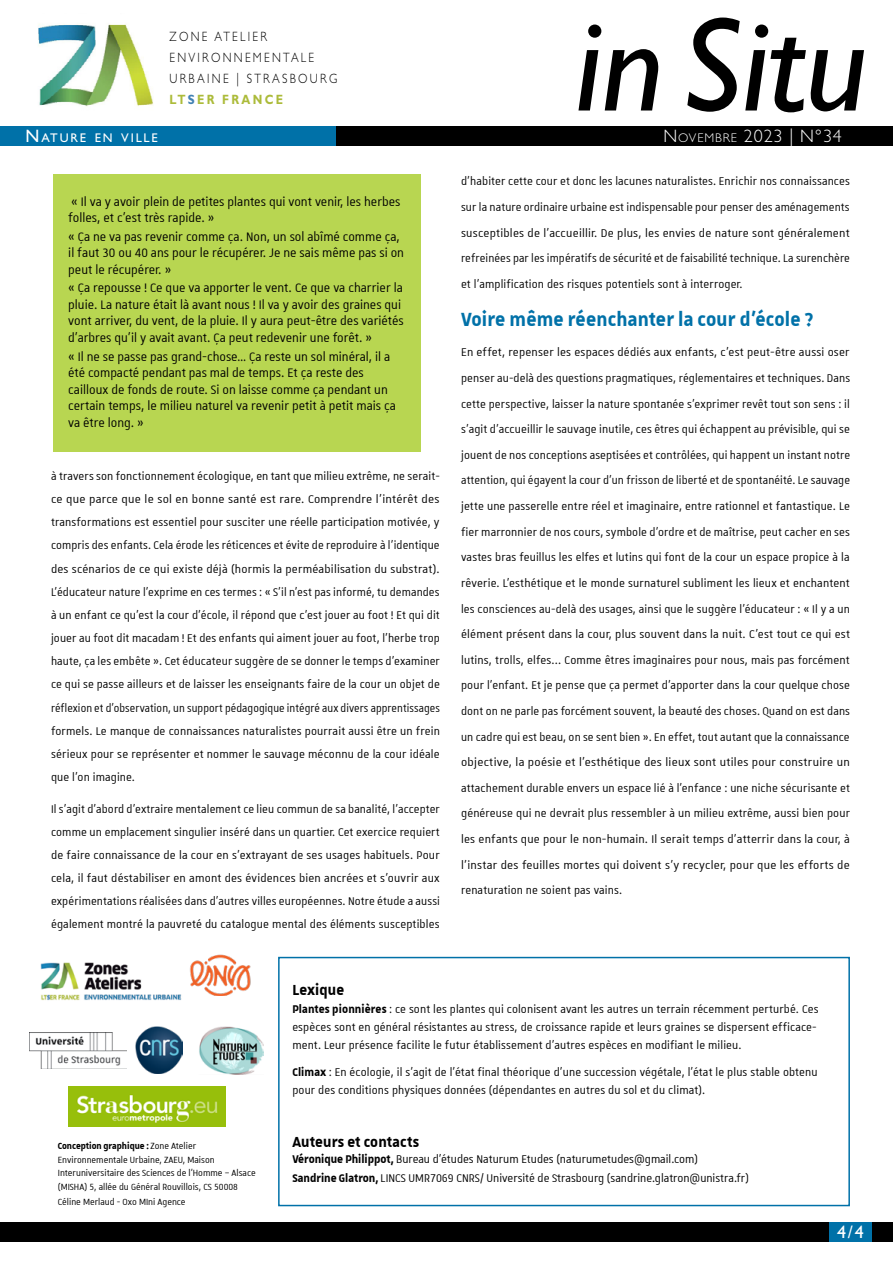
<style>
.page{position:relative;width:893px;height:1263px;background:#fff}
.page>*{position:absolute;margin:0;border:0;box-sizing:border-box;transform-origin:0 0}
.t1{font:italic 134.55px "Gill Sans Std";color:#000}
.t2{font:700 25.5px "Unistra A";letter-spacing:.01em;color:#0071a8;scale:.9 1}
.t3{font:700 19.5px "Unistra A";letter-spacing:.01em;color:#000;scale:.9 1}
.t4{font:300 18px "Gill Sans Std";letter-spacing:.05em;color:#fff}
.t5{font:18px "Gill Sans Std";color:#fff}
.t6{font:16.5px/16.5px "Unistra A";color:#000;scale:.9 1}
.t7{font:15px/23.1px "Unistra A";letter-spacing:.01em;color:#000;scale:.9 1}
.t8{font:15px/25.7px "Unistra A";letter-spacing:.01em;color:#000;text-align:justify;scale:.92 1}
.t9{font:15px/23.1px "Unistra A";letter-spacing:.01em;color:#000;text-align:justify;scale:.89 1}
.t10{font:300 13.5px/21px "Gill Sans Std";letter-spacing:.2em;color:#000;scale:.85 1}
.t11{font:12.6px "Gill Sans Std";letter-spacing:.145em;color:#fff}
.t12{font:300 12.6px "Gill Sans Std";letter-spacing:.07em;color:#fff}
.t13{font:12px/13.5px "Unistra A";color:#000;scale:.9 1}
.s1{font-size:18px}
.s2{font-style:inherit}
.s3{font-weight:700;color:#acbb3a}
.s4{font-weight:700;color:#4181b3}
.s5{font-weight:700}
</style>
<div class="page">
<img style="left:38px;top:24px;width:115px;height:83px">
<div style="left:0;top:126px;width:893px;height:19px;background:#000"></div>
<div style="left:0;top:126px;width:336px;height:19px;background:#0071a8"></div>
<div style="left:0;top:1222px;width:893px;height:20px;background:#000"></div>
<div style="left:829px;top:1222px;width:43px;height:20px;background:#0071a8"></div>
<div style="left:278px;top:957px;width:572px;height:249px;border:2px solid #0071a8"></div>
<img style="left:69px;top:1087px;width:156px;height:40px">
<img style="left:30px;top:1032px;width:96px;height:37px">
<img style="left:135px;top:1027px;width:47px;height:47px">
<img style="left:40px;top:962px;width:142px;height:39px">
<img style="left:190px;top:954px;width:61px;height:42px">
<img style="left:199px;top:1027px;width:64px;height:47px">
<div style="left:53px;top:174px;width:368px;height:278px;background:#b8d651"></div>
<p class="t11" style="left:26px;top:130px;width:134px"><span class="s1">N</span>ATURE EN VILLE</p>
<p class="t10" style="left:169px;top:26px;width:199px">ZONE ATELIER<br>ENVIRONNEMENTALE<br>URBAINE <span class="s2">| STRASBOURG<br></span><span class="s3">LT</span><span class="s4">S</span><span class="s3">ER FRANCE</span></p>
<p class="t6" style="left:68px;top:193px;width:371px">« Il va y avoir plein de petites plantes qui vont venir, les herbes folles, et c’est très rapide. »</p>
<p class="t6" style="left:68px;top:228px;width:375px">« Ça ne va pas revenir comme ça. Non, un sol abîmé comme ça, il faut 30 ou 40 ans pour le récupérer. Je ne sais même pas si on peut le récupérer. »</p>
<p class="t6" style="left:68px;top:279px;width:374px">« Ça repousse ! Ce que va apporter le vent. Ce que va charrier la pluie. La nature était là avant nous ! Il va y avoir des graines qui vont arriver, du vent, de la pluie. Il y aura peut-être des variétés d'arbres qu'il y avait avant. Ça peut redevenir une forêt. »</p>
<p class="t6" style="left:68px;top:347px;width:366px">« Il ne se passe pas grand-chose… Ça reste un sol minéral, il a été compacté pendant pas mal de temps. Et ça reste des cailloux de fonds de route. Si on laisse comme ça pendant un certain temps, le milieu naturel va revenir petit à petit mais ça va être long. »</p>
<p class="t7" style="left:51px;top:464px;width:434px;text-align:justify">à travers son fonctionnement écologique, en tant que milieu extrême, ne serait&shy;ce que parce que le sol en bonne santé est rare. Comprendre l’intérêt des transformations est essentiel pour susciter une réelle participation motivée, y compris des enfants. Cela érode les réticences et évite de reproduire à l’identique des scénarios de ce qui existe déjà (hormis la perméabilisation du substrat).<br>L’éducateur nature l’exprime en ces termes : « S'il n’est pas informé, tu demandes à un enfant ce qu’est la cour d’école, il répond que c’est jouer au foot ! Et qui dit jouer au foot dit macadam ! Et des enfants qui aiment jouer au foot, l'herbe trop haute, ça les embête ». Cet éducateur suggère de se donner le temps d’examiner ce qui se passe ailleurs et de laisser les enseignants faire de la cour un objet de réflexion et d’observation, un support pédagogique intégré aux divers apprentissages formels. Le manque de connaissances naturalistes pourrait aussi être un frein sérieux pour se représenter et nommer le sauvage méconnu de la cour idéale que l’on imagine.</p>
<p class="t9" style="left:51px;top:797px;width:439px">Il s’agit d’abord d’extraire mentalement ce lieu commun de sa banalité, l’accepter comme un emplacement singulier inséré dans un quartier. Cet exercice requiert de faire connaissance de la cour en s’extrayant de ses usages habituels. Pour cela, il faut déstabiliser en amont des évidences bien ancrées et s’ouvrir aux expérimentations réalisées dans d’autres villes européennes. Notre étude a aussi également montré la pauvreté du catalogue mental des éléments susceptibles</p>
<h1 class="t1" style="left:575px;top:-12px;width:295px">inSitu</h1>
<p class="t12" style="left:663px;top:130px;width:75px"><span class="s1">N</span>OVEMBRE</p>
<p class="t4" style="left:744px;top:125px;width:100px">2023 | N°34</p>
<p class="t7" style="left:461px;top:168px;width:434px;line-height:25.7px;text-align:justify">d’habiter cette cour et donc les lacunes naturalistes. Enrichir nos connaissances sur la nature ordinaire urbaine est indispensable pour penser des aménagements susceptibles de l’accueillir. De plus, les envies de nature sont généralement refreinées par les impératifs de sécurité et de faisabilité technique. La surenchère et l’amplification des risques potentiels sont à interroger.</p>
<h2 class="t2" style="left:461px;top:305px;width:393px">Voire même réenchanter la cour d’école ?</h2>
<p class="t8" style="left:461px;top:339px;width:424px">En effet, repenser les espaces dédiés aux enfants, c’est peut-être aussi oser penser au-delà des questions pragmatiques, réglementaires et techniques. Dans cette perspective, laisser la nature spontanée s’exprimer revêt tout son sens : il s’agit d’accueillir le sauvage inutile, ces êtres qui échappent au prévisible, qui se jouent de nos conceptions aseptisées et contrôlées, qui happent un instant notre attention, qui égayent la cour d’un frisson de liberté et de spontanéité. Le sauvage jette une passerelle entre réel et imaginaire, entre rationnel et fantastique. Le fier marronnier de nos cours, symbole d’ordre et de maîtrise, peut cacher en ses vastes bras feuillus les elfes et lutins qui font de la cour un espace propice à la rêverie. L’esthétique et le monde surnaturel subliment les lieux et enchantent les consciences au-delà des usages, ainsi que le suggère l’éducateur : « Il y a un élément présent dans la cour, plus souvent dans la nuit. C’est tout ce qui est lutins, trolls, elfes... Comme êtres imaginaires pour nous, mais pas forcément pour l'enfant. Et je pense que ça permet d'apporter dans la cour quelque chose dont on ne parle pas forcément souvent, la beauté des choses. Quand on est dans un cadre qui est beau, on se sent bien ». En effet, tout autant que la connaissance objective, la poésie et l’esthétique des lieux sont utiles pour construire un attachement durable envers un espace lié à l’enfance : une niche sécurisante et généreuse qui ne devrait plus ressembler à un milieu extrême, aussi bien pour les enfants que pour le non-humain. Il serait temps d’atterrir dans la cour, à l’instar des feuilles mortes qui doivent s’y recycler, pour que les efforts de renaturation ne soient pas vains.</p>
<p class="t13" style="left:58px;top:1139px;width:221px"><span class="s5">Conception graphique :</span> Zone Atelier Environnementale Urbaine, ZAEU, Maison Interuniversitaire des Sciences de l’Homme – Alsace (MISHA) 5, allée du Général Rouvillois, CS 50008</p>
<p class="t13" style="left:58px;top:1195px;width:143px">Céline Merlaud - Oxo MIni Agence</p>
<h3 class="t3" style="left:292px;top:979px;width:59px">Lexique</h3>
<p class="t7" style="left:292px;top:1000px;width:586px;line-height:18px"><span class="s5">Plantes pionnières</span> : ce sont les plantes qui colonisent avant les autres un terrain récemment perturbé. Ces espèces sont en général résistantes au stress, de croissance rapide et leurs graines se dispersent efficace&shy;ment. Leur présence facilite le futur établissement d’autres espèces en modifiant le milieu.</p>
<p class="t7" style="left:292px;top:1062px;width:585px;line-height:18px"><span class="s5">Climax</span> : En écologie, il s’agit de l’état final théorique d’une succession végétale, l’état le plus stable obtenu pour des conditions physiques données (dépendantes en autres du sol et du climat).</p>
<h3 class="t3" style="left:292px;top:1131px;width:142px">Auteurs et contacts</h3>
<p class="t7" style="left:292px;top:1150px;width:509px;line-height:18.6px"><span class="s5">Véronique Philippot,</span> Bureau d'études Naturum Etudes (naturumetudes@gmail.com)<br><span class="s5">Sandrine Glatron,</span> LINCS UMR7069 CNRS/ Université de Strasbourg (sandrine.glatron@unistra.fr)</p>
<p class="t5" style="left:837px;top:1221px;width:28px">4/4</p>
</div>
